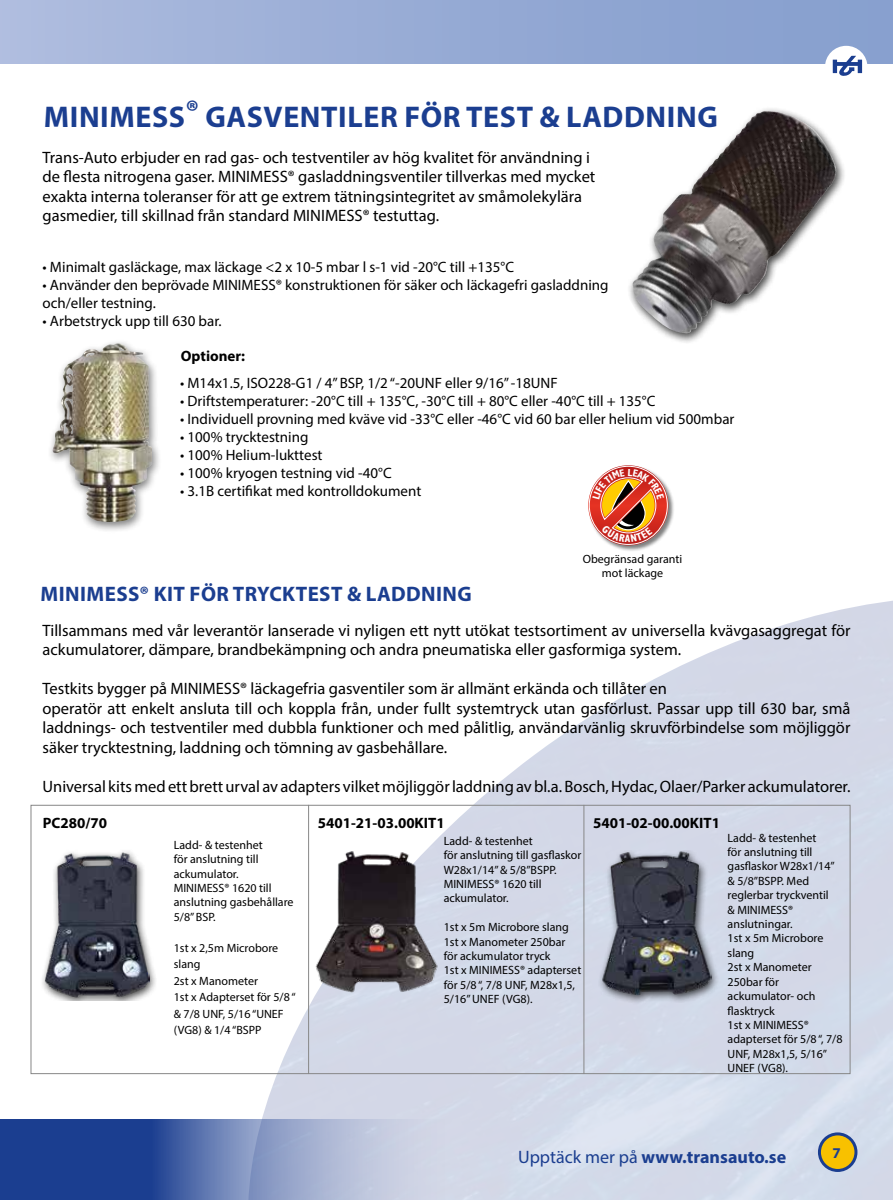
<style>
.page{position:relative;width:893px;height:1200px;background:#fff}
.page>*{position:absolute;margin:0;border:0;box-sizing:border-box;transform-origin:0 0}
.t1{font:700 30px "Myriad Pro";letter-spacing:.02em;color:#1b3e90}
.t2{font:700 21px "Myriad Pro";letter-spacing:.02em;color:#1b3e90}
.t3{font:700 18px "Myriad Pro";color:#1b3e90}
.t4{font:16.5px/19.5px "Myriad Pro";color:#000}
.t5{font:15px/18px "Myriad Pro";color:#000}
.t6{font:700 15px "Myriad Pro";color:#000}
.t7{font:700 15px "Myriad Pro";color:#1b3e90}
.t8{font:12px/14.4px "Myriad Pro";color:#000}
.s1{font-weight:400}
</style>
<div class="page">
<img style="left:181px;top:600px;width:712px;height:598px">
<svg style="left:13px;top:1118px;width:497px;height:81px;background:#7b8ebd"></svg>
<div style="left:0;top:1118px;width:13px;height:81px;background:#1b3e90"></div>
<div style="left:819px;top:1133px;width:37px;height:37px;background:#f8c100;border-radius:50%"></div>
<div style="left:818px;top:1132px;width:39px;height:39px;border:3px solid #1b3e90;border-radius:50%"></div>
<div style="left:0;top:0;width:893px;height:64px;background:linear-gradient(to right,#adbbde,#839dcd)"></div>
<div style="left:828px;top:49px;width:36px;height:36px;background:#fff;border-radius:50%"></div>
<div style="left:825px;top:46px;width:42px;height:42px;border:6px solid #fff;border-radius:50%"></div>
<svg style="left:833px;top:56px;width:29px;height:20px"></svg>
<div style="left:627px;top:106px;width:219px;height:239px;background:#000;opacity:.75"></div>
<img style="left:631px;top:111px;width:205px;height:222px">
<div style="left:47px;top:339px;width:115px;height:194px;background:#000;opacity:.5"></div>
<img style="left:52px;top:343px;width:100px;height:179px">
<hr style="left:584px;top:804px;width:1px;height:269px;background:#878787">
<hr style="left:308px;top:804px;width:1px;height:269px;background:#878787">
<div style="left:597px;top:850px;width:123px;height:155px;background:#000;opacity:.75"></div>
<img style="left:598px;top:850px;width:113px;height:145px">
<div style="left:40px;top:848px;width:117px;height:152px;background:#000;opacity:.75"></div>
<img style="left:44px;top:850px;width:105px;height:148px">
<img style="left:312px;top:849px;width:129px;height:144px">
<div style="left:588px;top:465px;width:87px;height:87px;background:#000;opacity:.5"></div>
<svg style="left:588px;top:465px;width:80px;height:80px"></svg>
<h1 class="t1" style="left:44px;top:97px;width:675px">MINIMESS® GASVENTILER FÖR TEST &amp; LADDNING</h1>
<p class="t4" style="left:43px;top:147px;width:554px">Trans-Auto erbjuder en rad gas- och testventiler av hög kvalitet för användning i de flesta nitrogena gaser. MINIMESS® gasladdningsventiler tillverkas med mycket exakta interna toleranser för att ge extrem tätningsintegritet av småmolekylära gasmedier, till skillnad från standard MINIMESS® testuttag.</p>
<p class="t5" style="left:43px;top:258px;width:473px">• Minimalt gasläckage, max läckage &lt;2 x 10-5 mbar l s-1 vid -20°C till +135°C</p>
<p class="t5" style="left:43px;top:276px;width:568px">• Använder den beprövade MINIMESS® konstruktionen för säker och läckagefri gasladdning och/eller testning.</p>
<p class="t5" style="left:43px;top:312px;width:181px">• Arbetstryck upp till 630 bar.</p>
<p class="t6" style="left:181px;top:346px;width:66px">Optioner:</p>
<p class="t5" style="left:180px;top:373px;width:379px">• M14x1.5, ISO228-G1 / 4” BSP, 1/2 “-20UNF eller 9/16” -18UNF</p>
<p class="t5" style="left:180px;top:391px;width:477px">• Driftstemperaturer: -20°C till + 135°C, -30°C till + 80°C eller -40°C till + 135°C</p>
<p class="t5" style="left:180px;top:409px;width:556px">• Individuell provning med kväve vid -33°C eller -46°C vid 60 bar eller helium vid 500mbar</p>
<p class="t5" style="left:180px;top:427px;width:130px">• 100% trycktestning</p>
<p class="t5" style="left:180px;top:445px;width:144px">• 100% Helium-lukttest</p>
<p class="t5" style="left:180px;top:463px;width:213px">• 100% kryogen testning vid -40°C</p>
<p class="t5" style="left:180px;top:481px;width:243px">• 3.1B certifikat med kontrolldokument</p>
<p class="t2" style="left:41px;top:579px;width:433px">MINIMESS® KIT FÖR TRYCKTEST &amp; LADDNING</p>
<p class="t8" style="left:583px;top:551px;width:101px;text-align:center">Obegränsad garanti mot läckage</p>
<p class="t4" style="left:43px;top:620px;width:809px">Tillsammans med vår leverantör lanserade vi nyligen ett nytt utökat testsortiment av universella kvävgasaggregat för ackumulatorer, dämpare, brandbekämpning och andra pneumatiska eller gasformiga system.</p>
<p class="t4" style="left:43px;top:678px;width:809px">Testkits bygger på MINIMESS® läckagefria gasventiler som är allmänt erkända och tillåter en<br>operatör att enkelt ansluta till och koppla från, under fullt systemtryck utan gasförlust. Passar upp till 630 bar, små laddnings- och testventiler med dubbla funktioner och med pålitlig, användarvänlig skruvförbindelse som möjliggör säker trycktestning, laddning och tömning av gasbehållare.</p>
<p class="t4" style="left:43px;top:776px;width:809px">Universal kits med ett brett urval av adapters vilket möjliggör laddning av bl.a. Bosch, Hydac, Olaer/Parker ackumulatorer.</p>
<p class="t6" style="left:43px;top:813px;width:66px">PC280/70</p>
<p class="t8" style="left:174px;top:837px;width:121px">Ladd- &amp; testenhet<br>för anslutning till ackumulator.<br>MINIMESS® 1620 till anslutning gasbehållare<br>5/8” BSP.</p>
<p class="t8" style="left:174px;top:938px;width:123px;line-height:16.5px">1st x 2,5m Microbore slang<br>2st x Manometer<br>1st x Adapterset för 5/8 “ &amp; 7/8 UNF, 5/16 “UNEF (VG8) &amp; 1/4 “BSPP</p>
<p class="t6" style="left:318px;top:812px;width:128px">5401-21-03.00KIT1</p>
<p class="t8" style="left:444px;top:833px;width:139px">Ladd- &amp; testenhet<br>för anslutning till gasflaskor<br>W28x1/14” &amp; 5/8”BSPP.<br>MINIMESS® 1620 till ackumulator.</p>
<p class="t8" style="left:444px;top:919px;width:139px">1st x 5m Microbore slang<br>1st x Manometer 250bar för ackumulator tryck<br>1st x MINIMESS® adapterset för 5/8 “, 7/8 UNF, M28x1,5,<br>5/16” UNEF (VG8).</p>
<p class="t6" style="left:593px;top:812px;width:128px">5401-02-00.00KIT1</p>
<p class="t8" style="left:728px;top:830px;width:116px">Ladd- &amp; testenhet<br>för anslutning till gasflaskor W28x1/14” &amp; 5/8”BSPP. Med reglerbar tryckventil<br>&amp; MINIMESS® anslutningar.<br>1st x 5m Microbore slang<br>2st x Manometer<br>250bar för ackumulator- och flasktryck<br>1st x MINIMESS® adapterset för 5/8 “, 7/8<br>UNF, M28x1,5, 5/16”<br>UNEF (VG8).</p>
<p class="t3" style="left:518px;top:1144px;width:270px"><span class="s1">Upptäck mer på</span> www.transauto.se</p>
<p class="t7" style="left:832px;top:1142px;width:10px">7</p>
</div>
